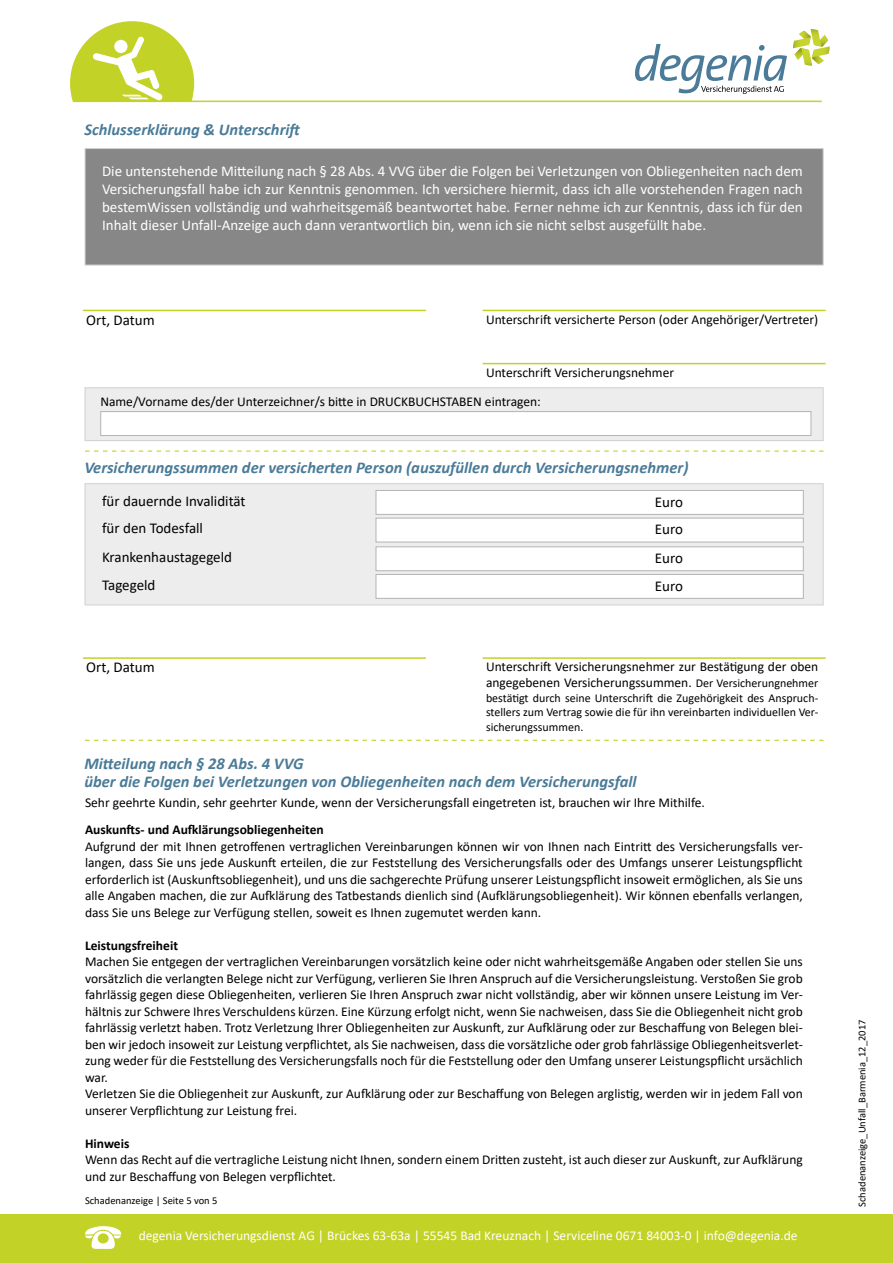
<style>
.page{position:relative;width:893px;height:1263px;background:#fff}
.page>*{position:absolute;margin:0;border:0;box-sizing:border-box;transform-origin:0 0}
.t1{font:italic 700 16.5px/18px "Calibri";color:#4a7b98}
.t2{font:15px/18px "Calibri";color:#fff;text-align:justify}
.t3{font:15px "Calibri";color:#000}
.t4{font:13.5px/16.5px "Calibri";color:#000}
.t5{font:13.5px "Calibri";color:#fff}
.t6{font:700 13.5px "Calibri";color:#000}
.t7{font:12px/14.4px "Calibri";color:#000;text-align:justify}
.t8{font:10.5px "Calibri";color:#000}
.s1{font-size:12px}
</style>
<div class="page">
<hr style="left:73px;top:101px;width:749px;height:1px;background:#c3d226">
<svg style="left:70px;top:21px;width:124px;height:81px"></svg>
<svg style="left:635px;top:44px;width:152px;height:50px"></svg>
<svg style="left:793px;top:29px;width:37px;height:37px"></svg>
<div style="left:0;top:1214px;width:893px;height:49px;background:#c3d226"></div>
<svg style="left:85px;top:1226px;width:36px;height:23px"></svg>
<div style="left:85px;top:148px;width:738px;height:117px;background:#878787;border:1px solid #d0d0d0"></div>
<hr style="left:83px;top:310px;width:343px;height:1px;background:#c3d226">
<hr style="left:483px;top:310px;width:343px;height:1px;background:#c3d226">
<hr style="left:483px;top:363px;width:343px;height:1px;background:#c3d226">
<div style="left:85px;top:387px;width:738px;height:54px;background:#ededed;border:1px solid #d0d0d0"></div>
<div style="left:100px;top:411px;width:711px;height:25px;background:#fff;border:1px solid #b5b4b4"></div>
<svg style="left:85px;top:450px;width:738px;height:2px"></svg>
<div style="left:85px;top:483px;width:738px;height:122px;background:#ededed;border:1px solid #d0d0d0"></div>
<div style="left:376px;top:490px;width:428px;height:25px;background:#fff;border:1px solid #b5b4b4"></div>
<div style="left:376px;top:518px;width:428px;height:24px;background:#fff;border:1px solid #b5b4b4"></div>
<div style="left:376px;top:546px;width:428px;height:25px;background:#fff;border:1px solid #b5b4b4"></div>
<div style="left:376px;top:574px;width:428px;height:25px;background:#fff;border:1px solid #b5b4b4"></div>
<svg style="left:85px;top:740px;width:738px;height:1px"></svg>
<hr style="left:83px;top:657px;width:343px;height:2px;background:#c3d226">
<hr style="left:483px;top:657px;width:343px;height:2px;background:#c3d226">
<p class="t1" style="left:84px;top:120px;width:219px">Schlusserklärung &amp; Unterschrift</p>
<p class="t2" style="left:102px;top:162px;width:702px">Die untenstehende Mitteilung nach § 28 Abs. 4 VVG über die Folgen bei Verletzungen von Obliegenheiten nach dem Versicherungsfall habe ich zur Kenntnis genommen. Ich versichere hiermit, dass ich alle vorstehenden Fragen nach bestemWissen vollständig und wahrheitsgemäß beantwortet habe. Ferner nehme ich zur Kenntnis, dass ich für den Inhalt dieser Unfall-Anzeige auch dann verantwortlich bin, wenn ich sie nicht selbst ausgefüllt habe.</p>
<p class="t3" style="left:86px;top:309px;width:70px">Ort, Datum</p>
<p class="t4" style="left:486px;top:311px;width:334px">Unterschrift versicherte Person (oder Angehöriger/Vertreter)</p>
<p class="t4" style="left:100px;top:358px;width:575px;line-height:28.8px;text-indent:386px">Unterschrift Versicherungsnehmer<br>Name/Vorname des/der Unterzeichner/s bitte in DRUCKBUCHSTABEN eintragen:</p>
<p class="t1" style="left:84px;top:458px;width:606px">Versicherungssummen der versicherten Person (auszufüllen durch Versicherungsnehmer)</p>
<p class="t3" style="left:102px;top:490px;width:145px">für dauernde Invalidität</p>
<p class="t3" style="left:655px;top:491px;width:30px">Euro</p>
<p class="t3" style="left:102px;top:518px;width:102px">für den Todesfall</p>
<p class="t3" style="left:655px;top:519px;width:30px">Euro</p>
<p class="t3" style="left:102px;top:547px;width:132px">Krankenhaustagegeld</p>
<p class="t3" style="left:655px;top:548px;width:30px">Euro</p>
<p class="t3" style="left:102px;top:574px;width:55px">Tagegeld</p>
<p class="t3" style="left:655px;top:575px;width:30px">Euro</p>
<p class="t3" style="left:86px;top:657px;width:70px">Ort, Datum</p>
<p class="t4" style="left:486px;top:658px;width:334px">Unterschrift Versicherungsnehmer zur Bestätigung der oben angegebenen Versicherungssummen. <span class="s1">Der Versicherungnehmer</span></p>
<p class="t7" style="left:486px;top:690px;width:334px">bestätigt durch seine Unterschrift die Zugehörigkeit des Anspruch&shy;stellers zum Vertrag sowie die für ihn vereinbarten individuellen Ver&shy;sicherungssummen.</p>
<p class="t1" style="left:84px;top:754px;width:554px">Mitteilung nach § 28 Abs. 4 VVG<br>über die Folgen bei Verletzungen von Obliegenheiten nach dem Versicherungsfall</p>
<p class="t4" style="left:85px;top:794px;width:621px">Sehr geehrte Kundin, sehr geehrter Kunde, wenn der Versicherungsfall eingetreten ist, brauchen wir Ihre Mithilfe.</p>
<p class="t6" style="left:85px;top:820px;width:240px">Auskunfts- und Aufklärungsobliegenheiten</p>
<p class="t4" style="left:85px;top:838px;width:719px;text-align:justify">Aufgrund der mit Ihnen getroffenen vertraglichen Vereinbarungen können wir von Ihnen nach Eintritt des Versicherungsfalls ver&shy;langen, dass Sie uns jede Auskunft erteilen, die zur Feststellung des Versicherungsfalls oder des Umfangs unserer Leistungspflicht erforderlich ist (Auskunftsobliegenheit), und uns die sachgerechte Prüfung unserer Leistungspflicht insoweit ermöglichen, als Sie uns alle Angaben machen, die zur Aufklärung des Tatbestands dienlich sind (Aufklärungsobliegenheit). Wir können ebenfalls verlangen, dass Sie uns Belege zur Verfügung stellen, soweit es Ihnen zugemutet werden kann.</p>
<p class="t6" style="left:85px;top:936px;width:94px">Leistungsfreiheit</p>
<p class="t4" style="left:85px;top:953px;width:719px">Machen Sie entgegen der vertraglichen Vereinbarungen vorsätzlich keine oder nicht wahrheitsgemäße Angaben oder stellen Sie uns vorsätzlich die verlangten Belege nicht zur Verfügung, verlieren Sie Ihren Anspruch auf die Versicherungsleistung. Verstoßen Sie grob fahrlässig gegen diese Obliegenheiten, verlieren Sie Ihren Anspruch zwar nicht vollständig, aber wir können unsere Leistung im Ver&shy;hältnis zur Schwere Ihres Verschuldens kürzen. Eine Kürzung erfolgt nicht, wenn Sie nachweisen, dass Sie die Obliegenheit nicht grob fahrlässig verletzt haben. Trotz Verletzung Ihrer Obliegenheiten zur Auskunft, zur Aufklärung oder zur Beschaffung von Belegen blei&shy;ben wir jedoch insoweit zur Leistung verpflichtet, als Sie nachweisen, dass die vorsätzliche oder grob fahrlässige Obliegenheitsverlet&shy;zung weder für die Feststellung des Versicherungsfalls noch für die Feststellung oder den Umfang unserer Leistungspflicht ursächlich war.<br>Verletzen Sie die Obliegenheit zur Auskunft, zur Aufklärung oder zur Beschaffung von Belegen arglistig, werden wir in jedem Fall von unserer Verpflichtung zur Leistung frei.</p>
<p class="t6" style="left:85px;top:1134px;width:46px">Hinweis</p>
<p class="t4" style="left:85px;top:1151px;width:719px">Wenn das Recht auf die vertragliche Leistung nicht Ihnen, sondern einem Dritten zusteht, ist auch dieser zur Auskunft, zur Aufklärung und zur Beschaffung von Belegen verpflichtet.</p>
<p class="t8" style="left:85px;top:1193px;width:134px">Schadenanzeige | Seite 5 von 5</p>
<p class="t5" style="left:139px;top:1226px;width:660px">degenia Versicherungsdienst AG | Brückes 63-63a | 55545 Bad Kreuznach | Serviceline 0671 84003-0 | info@degenia.de</p>
<p class="t8" style="left:855px;top:1207px;width:189px;rotate:-90deg">Schadenanzeige_Unfall_Barmenia_12_2017</p>
</div>
